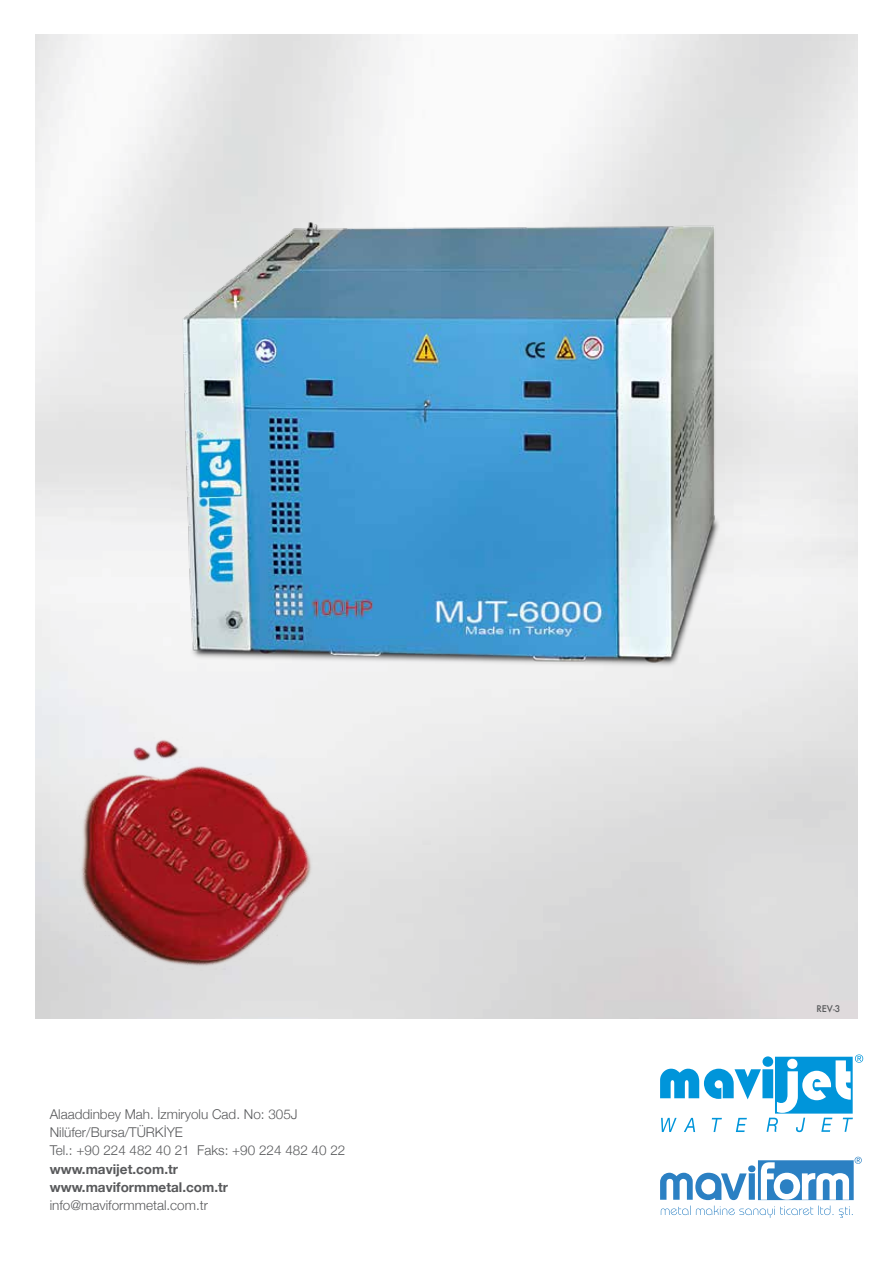
<style>
.page{position:relative;width:893px;height:1263px;background:#fff}
.page>*{position:absolute;margin:0;border:0;box-sizing:border-box;transform-origin:0 0}
.t1{font:900 59.55px "Blippo";color:#0095da}
.t2{font:300 13.5px/18.3px "Helvetica Neue";color:#58595b}
.t3{font:700 13.5px/18.3px "Helvetica Neue";color:#58595b}
.t4{font:500 9px "Futura";color:#58595b}
</style>
<div class="page">
<img style="left:71px;top:720px;width:258px;height:279px">
<svg style="left:661px;top:1118px;width:16px;height:14px"></svg>
<svg style="left:684px;top:1118px;width:11px;height:14px"></svg>
<svg style="left:712px;top:1118px;width:10px;height:14px"></svg>
<svg style="left:736px;top:1118px;width:11px;height:14px"></svg>
<svg style="left:766px;top:1054px;width:97px;height:78px"></svg>
<svg style="left:660px;top:1157px;width:202px;height:61px"></svg>
<img style="left:182px;top:222px;width:539px;height:446px">
<p class="t2" style="left:50px;top:1104px;width:297px">Alaaddinbey Mah. İzmiryolu Cad. No: 305J<br>Nilüfer/Bursa/TÜRKİYE<br>Tel.: +90 224 482 40 21 Faks: +90 224 482 40 22</p>
<p class="t3" style="left:50px;top:1160px;width:180px">www.mavijet.com.tr www.maviformmetal.com.tr</p>
<p class="t2" style="left:50px;top:1195px;width:160px">info@maviformmetal.com.tr</p>
<h1 class="t1" style="left:657px;top:1045px;width:121px">mavi</h1>
<p class="t4" style="left:816px;top:1003px;width:26px">REV-3</p>
</div>
